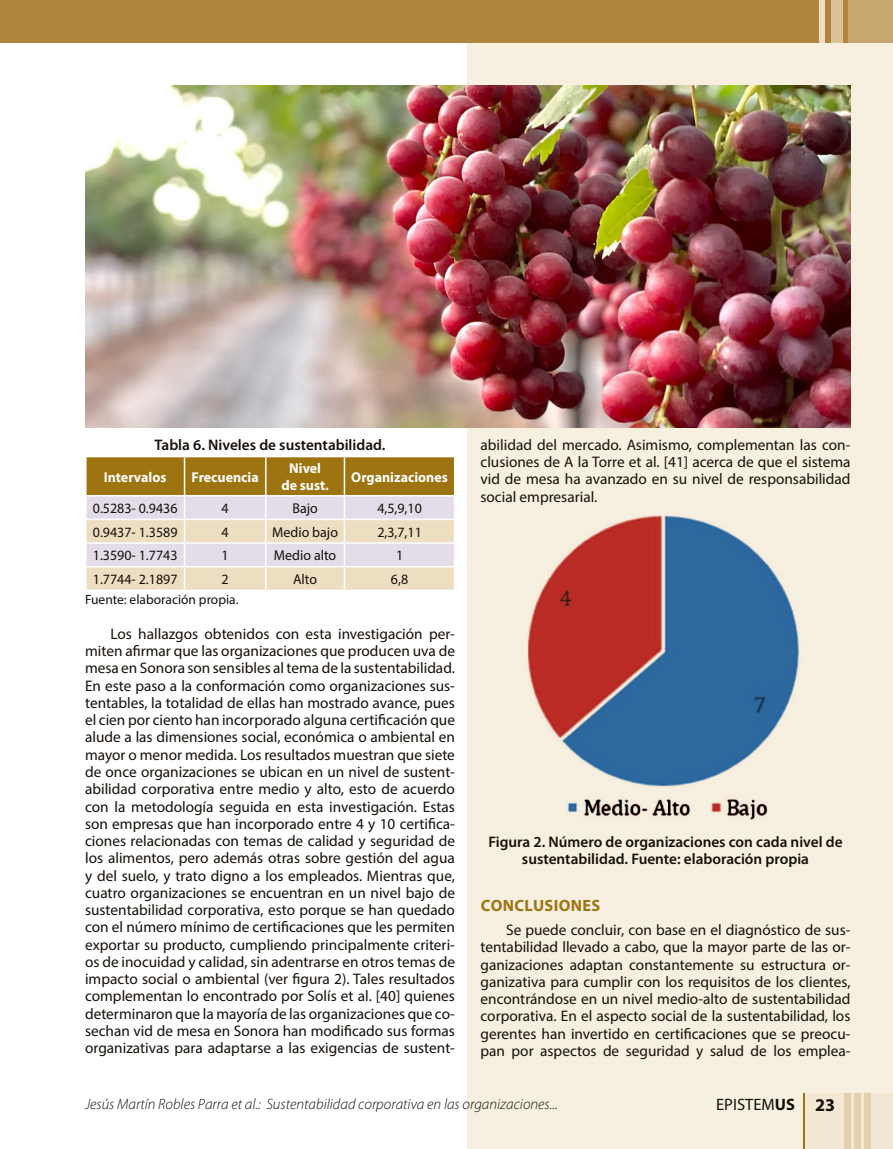
<style>
.page{position:relative;width:893px;height:1149px;background:#fff}
.page>*{position:absolute;margin:0;border:0;box-sizing:border-box;transform-origin:0 0}
.t1{font:16.5px "Myriad Pro";color:#16100a}
.t2{font:700 16.35px "Myriad Pro";letter-spacing:.02em;color:#9e7411}
.t3{font:15.3px/17.2px "Myriad Pro";color:#16100a;text-align:justify}
.t4{font:600 15.3px/17.2px "Myriad Pro";color:#16100a;text-align:center}
.t5{font:italic 300 15px "Myriad Pro";color:#16100a}
.t6{font:14.25px "Myriad Pro";color:#16100a}
.t7{font:700 14.25px/16.5px "Myriad Pro";color:#fff;text-align:center}
.t8{font:13.5px "Myriad Pro";color:#16100a}
.s1{font-weight:700}
.s2{font-weight:700;font-size:18px}
</style>
<div class="page">
<div style="left:468px;top:0;width:425px;height:1148px;background:#f7efe0"></div>
<div style="left:0;top:0;width:893px;height:43px;background:#ad853c"></div>
<div style="left:849px;top:0;width:44px;height:43px;background:#c7a670"></div>
<div style="left:831px;top:0;width:12px;height:43px;background:#dbc298"></div>
<div style="left:819px;top:0;width:6px;height:43px;background:#eddec1"></div>
<svg style="left:86px;top:456px;width:369px;height:133px;background:#d5c2a1"></svg>
<img style="left:85px;top:85px;width:765px;height:342px">
<img style="left:527px;top:515px;width:272px;height:305px">
<div style="left:804px;top:1092px;width:89px;height:56px;background:#f3e8d4"></div>
<div style="left:845px;top:1092px;width:6px;height:56px;background:#e4d0ac"></div>
<div style="left:854px;top:1092px;width:6px;height:56px;background:#e4d0ac"></div>
<div style="left:864px;top:1092px;width:6px;height:56px;background:#e4d0ac"></div>
<hr style="left:804px;top:1092px;width:1px;height:56px;background:#9e7411">
<p class="t4" style="left:155px;top:435px;width:232px">Tabla 6. Niveles de sustentabilidad.</p>
<p class="t7" style="left:104px;top:468px;width:64px">Intervalos</p>
<p class="t7" style="left:192px;top:468px;width:69px">Frecuencia</p>
<p class="t7" style="left:281px;top:459px;width:49px">Nivel de sust.</p>
<p class="t7" style="left:351px;top:468px;width:98px">Organizaciones</p>
<p class="t6" style="left:93px;top:499px;width:86px">0.5283- 0.9436</p>
<p class="t6" style="left:222px;top:499px;width:9px">4</p>
<p class="t6" style="left:292px;top:499px;width:27px">Bajo</p>
<p class="t6" style="left:377px;top:499px;width:46px">4,5,9,10</p>
<p class="t6" style="left:93px;top:523px;width:86px">0.9437- 1.3589</p>
<p class="t6" style="left:222px;top:523px;width:9px">4</p>
<p class="t6" style="left:272px;top:523px;width:67px">Medio bajo</p>
<p class="t6" style="left:377px;top:523px;width:46px">2,3,7,11</p>
<p class="t6" style="left:93px;top:546px;width:86px">1.3590- 1.7743</p>
<p class="t6" style="left:222px;top:546px;width:9px">1</p>
<p class="t6" style="left:274px;top:546px;width:64px">Medio alto</p>
<p class="t6" style="left:396px;top:546px;width:9px">1</p>
<p class="t6" style="left:93px;top:570px;width:86px">1.7744- 2.1897</p>
<p class="t6" style="left:222px;top:570px;width:9px">2</p>
<p class="t6" style="left:293px;top:570px;width:26px">Alto</p>
<p class="t6" style="left:391px;top:570px;width:19px">6,8</p>
<p class="t8" style="left:85px;top:591px;width:155px">Fuente: elaboración propia.</p>
<p class="t3" style="left:85px;top:624px;width:371px;text-indent:26px">Los hallazgos obtenidos con esta investigación per&shy;miten afirmar que las organizaciones que producen uva de mesa en Sonora son sensibles al tema de la sustentabilidad.<br>En este paso a la conformación como organizaciones sus&shy;tentables, la totalidad de ellas han mostrado avance, pues el cien por ciento han incorporado alguna certificación que alude a las dimensiones social, económica o ambiental en mayor o menor medida. Los resultados muestran que siete de once organizaciones se ubican en un nivel de sustent&shy;abilidad corporativa entre medio y alto, esto de acuerdo con la metodología seguida en esta investigación. Estas son empresas que han incorporado entre 4 y 10 certifica&shy;ciones relacionadas con temas de calidad y seguridad de los alimentos, pero además otras sobre gestión del agua y del suelo, y trato digno a los empleados. Mientras que, cuatro organizaciones se encuentran en un nivel bajo de sustentabilidad corporativa, esto porque se han quedado con el número mínimo de certificaciones que les permiten exportar su producto, cumpliendo principalmente criteri&shy;os de inocuidad y calidad, sin adentrarse en otros temas de impacto social o ambiental (ver figura 2). Tales resultados complementan lo encontrado por Solís et al. [40] quienes determinaron que la mayoría de las organizaciones que co&shy;sechan vid de mesa en Sonora han modificado sus formas organizativas para adaptarse a las exigencias de sustent-</p>
<p class="t3" style="left:480px;top:435px;width:371px">abilidad del mercado. Asimismo, complementan las con&shy;clusiones de A la Torre et al. [41] acerca de que el sistema vid de mesa ha avanzado en su nivel de responsabilidad social empresarial.</p>
<p class="t4" style="left:488px;top:832px;width:356px">Figura 2. Número de organizaciones con cada nivel de sustentabilidad. Fuente: elaboración propia</p>
<p class="t2" style="left:481px;top:895px;width:121px">CONCLUSIONES</p>
<p class="t3" style="left:480px;top:920px;width:371px;text-indent:26px">Se puede concluir, con base en el diagnóstico de sus&shy;tentabilidad llevado a cabo, que la mayor parte de las or&shy;ganizaciones adaptan constantemente su estructura or&shy;ganizativa para cumplir con los requisitos de los clientes, encontrándose en un nivel medio-alto de sustentabilidad corporativa. En el aspecto social de la sustentabilidad, los gerentes han invertido en certificaciones que se preocu&shy;pan por aspectos de seguridad y salud de los emplea-</p>
<p class="t5" style="left:85px;top:1094px;width:474px">Jesús Martín Robles Parra et al.: Sustentabilidad corporativa en las organizaciones...</p>
<p class="t1" style="left:716px;top:1093px;width:120px">EPISTEM<span class="s1">US</span> <span class="s2">23</span></p>
</div>
